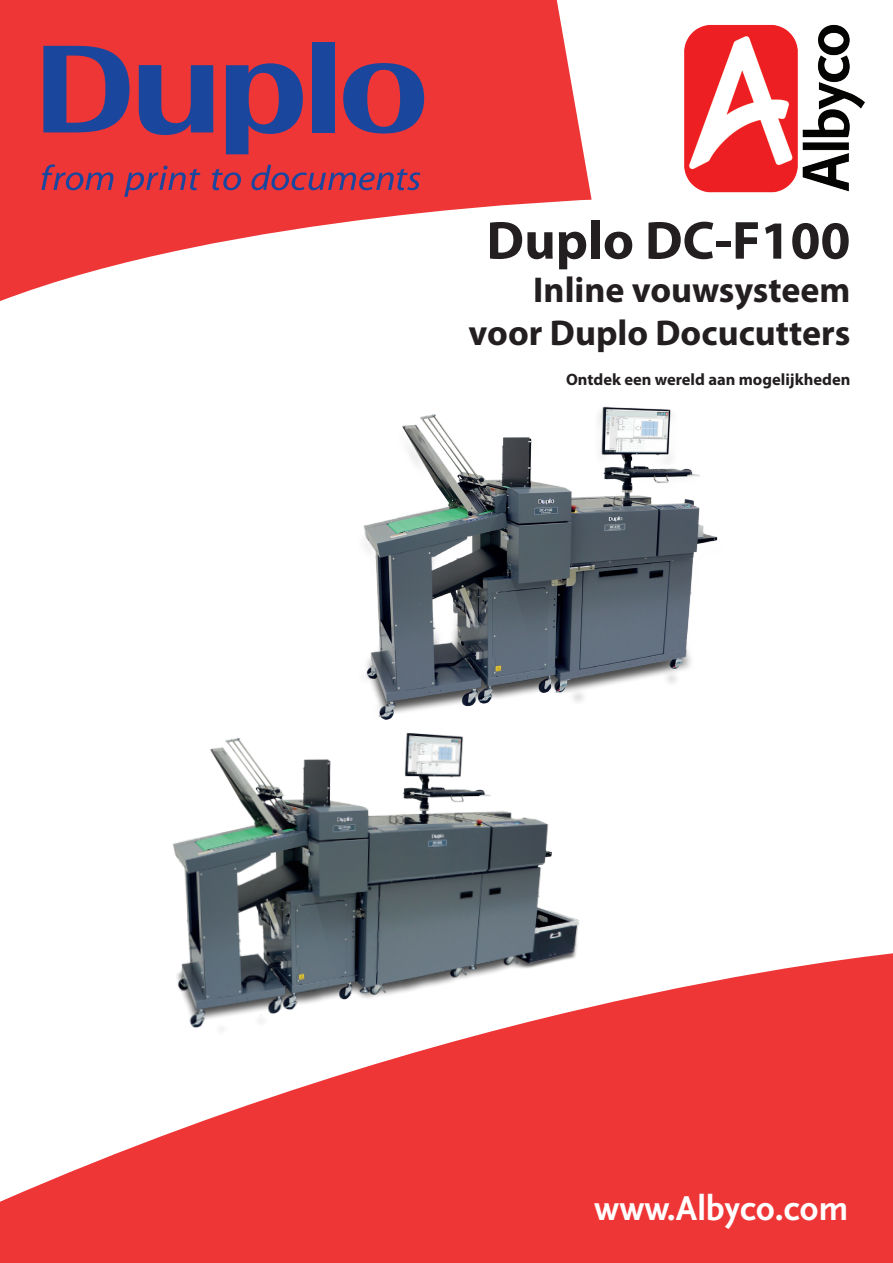
<style>
.page{position:relative;width:893px;height:1263px;background:#fff}
.page>*{position:absolute;margin:0;border:0;box-sizing:border-box;transform-origin:0 0}
.t1{font:700 54px "Myriad Pro";color:#231f20}
.t2{font:700 36px/43.2px "Myriad Pro";color:#231f20;text-align:right}
.t3{font:36px "Scala Sans Bold LF";color:#fff}
.t4{font:700 16.5px "Myriad Pro";color:#231f20}
</style>
<div class="page">
<svg style="left:0;top:0;width:592px;height:301px;fill:#ee3637"></svg>
<svg style="left:0;top:953px;width:893px;height:310px;fill:#ee3637"></svg>
<img style="left:684px;top:24px;width:181px;height:169px">
<svg style="left:41px;top:164px;width:72px;height:26px;background:#b43a52"></svg>
<svg style="left:124px;top:166px;width:76px;height:31px;background:#be394d"></svg>
<svg style="left:212px;top:169px;width:29px;height:21px"></svg>
<svg style="left:251px;top:165px;width:169px;height:25px;background:#b43a52"></svg>
<svg style="left:226px;top:63px;width:77px;height:91px;background:#743f71"></svg>
<svg style="left:139px;top:65px;width:74px;height:70px;background:#664078"></svg>
<svg style="left:343px;top:63px;width:81px;height:71px;background:#7a3e6e"></svg>
<div style="left:312px;top:42px;width:22px;height:90px;background:#1a469d"></div>
<svg style="left:43px;top:46px;width:86px;height:86px;background:#703f73"></svg>
<img style="left:363px;top:406px;width:355px;height:265px">
<img style="left:103px;top:648px;width:575px;height:431px">
<h1 class="t1" style="left:486px;top:205px;width:366px">Duplo DC-F100</h1>
<p class="t2" style="left:469px;top:267px;width:383px">Inline vouwsysteem voor Duplo Docucutters</p>
<p class="t4" style="left:566px;top:368px;width:286px">Ontdek een wereld aan mogelijkheden</p>
<p class="t3" style="left:594px;top:1188px;width:256px">www.Albyco.com</p>
</div>
